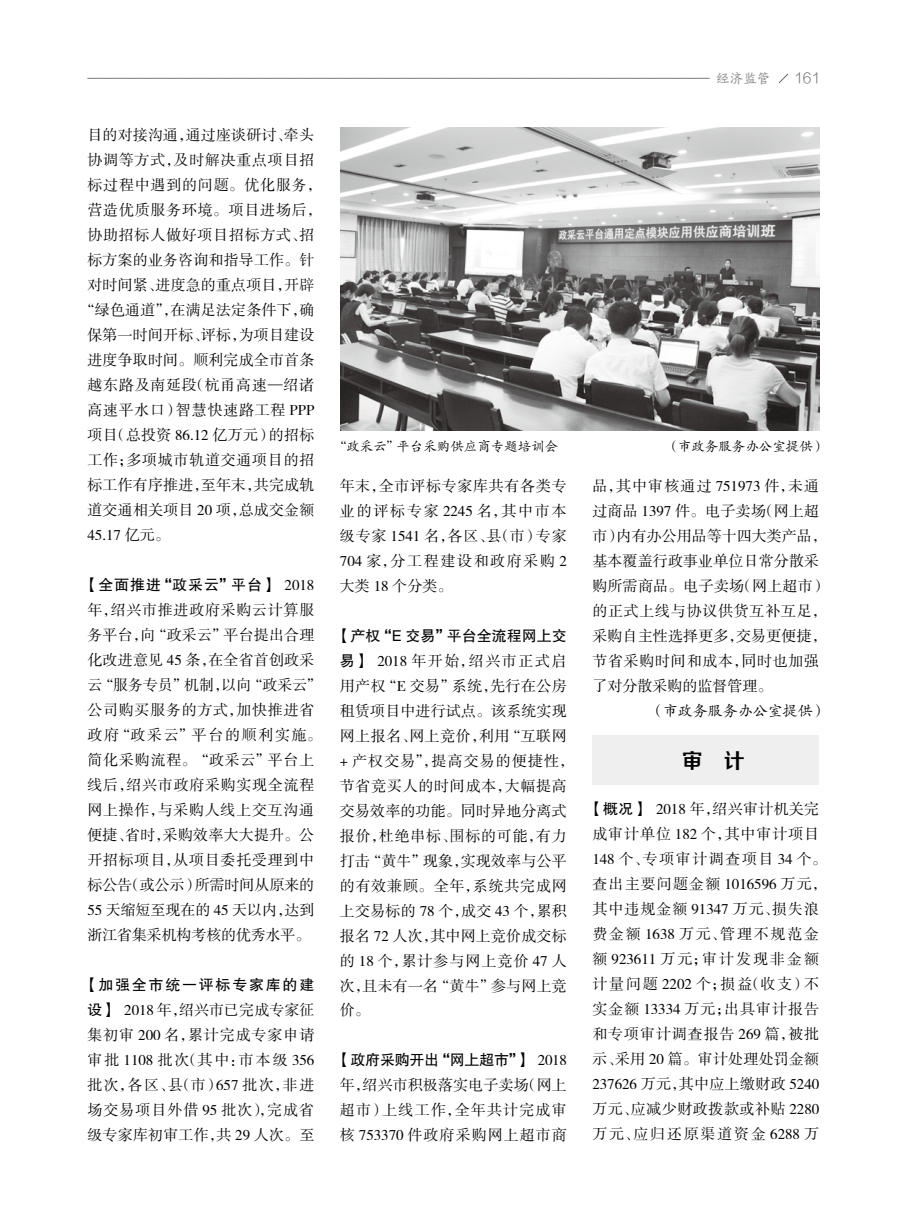
<style>
.page{position:relative;width:898px;height:1212px;background:#fff}
.page>*{position:absolute;margin:0;border:0;box-sizing:border-box;transform-origin:0 0}
.t1{font:21px "FZZZHONGJW GB1 0";color:#000}
.t2{font:15px/25px "FZSSK GBK1 0";letter-spacing:.02em;color:#000;text-align:justify}
.t3{font:15px/25px "FZSSK GBK1 0";letter-spacing:.045em;color:#000}
.t4{font:15px "FZSSK GBK1 0";letter-spacing:.05em;color:#000}
.t5{font:15px "FZHTK GBK1 0";letter-spacing:-.02em;color:#000}
.t6{font:15px "FZHTK GBK1 0";letter-spacing:.06em;color:#000}
.t7{font:15px "FZHTK GBK1 0";color:#000}
.t8{font:15px "FZHTK GBK1 0";letter-spacing:.115em;color:#000}
.t9{font:15px "FZKTK GBK1 0";color:#000}
.t10{font:14.25px "FZLTKHK GBK1 0";color:#666565}
.t11{font:13.5px "FZKTK GBK1 0";color:#000}
.t12{font:13.5px "FZBWKSK GBK1 0";color:#898989}
.s1{font-family:"FZSSK GBK1 0"}
.s2{font-family:"FZHTK GBK1 0"}
</style>
<div class="page">
<svg style="left:778px;top:73px;width:10px;height:11px"></svg>
<div style="left:592px;top:735px;width:227px;height:49px;background:#efefef"></div>
<img style="left:340px;top:128px;width:479px;height:302px">
<p class="t2" style="left:87px;top:123px;width:228px">目的对接沟通，通过座谈研讨、牵头</p>
<p class="t4" style="left:87px;top:152px;width:228px">协调等方式，及时解决重点项目招</p>
<p class="t4" style="left:87px;top:177px;width:236px">标过程中遇到的问题。优化服务，</p>
<p class="t4" style="left:87px;top:202px;width:236px">营造优质服务环境。项目进场后，</p>
<p class="t4" style="left:87px;top:227px;width:228px">协助招标人做好项目招标方式、招</p>
<p class="t2" style="left:87px;top:248px;width:228px">标方案的业务咨询和指导工作。针</p>
<p class="t2" style="left:87px;top:273px;width:228px">对时间紧、进度急的重点项目，开辟</p>
<p class="t2" style="left:80px;top:298px;width:236px">“绿色通道”，在满足法定条件下，确</p>
<p class="t2" style="left:87px;top:323px;width:228px">保第一时间开标、评标，为项目建设</p>
<p class="t2" style="left:87px;top:348px;width:228px">进度争取时间。顺利完成全市首条</p>
<p class="t4" style="left:87px;top:377px;width:228px">越东路及南延段（杭甬高速—绍诸</p>
<p class="t3" style="left:87px;top:398px;width:228px">高速平水口）智慧快速路工程 PPP</p>
<p class="t2" style="left:87px;top:423px;width:228px">项目（总投资 86.12 亿万元）的招标</p>
<p class="t3" style="left:87px;top:448px;width:228px">工作；多项城市轨道交通项目的招</p>
<p class="t2" style="left:87px;top:473px;width:228px">标工作有序推进，至年末，共完成轨</p>
<p class="t2" style="left:87px;top:498px;width:228px">道交通相关项目 20 项，总成交金额</p>
<p class="t2" style="left:87px;top:523px;width:84px">45.17 亿元。</p>
<p class="t6" style="left:83px;top:577px;width:232px">【全面推进“政采云”平台】 <span class="s1">2018</span></p>
<p class="t3" style="left:87px;top:598px;width:236px">年，绍兴市推进政府采购云计算服务平台，向“政采云”平台提出合理化改进意见 45 条，在全省首创政采云“服务专员”机制，以向“政采云”公司购买服务的方式，加快推进省政府“政采云”平台的顺利实施。简化采购流程。“政采云”平台上线后，绍兴市政府采购实现全流程网上操作，与采购人线上交互沟通便捷、省时，采购效率大大提升。公开招标项目，从项目委托受理到中标公告（或公示）所需时间从原来的<br>55 天缩短至现在的 45 天以内，达到浙江省集采机构考核的优秀水平。</p>
<p class="t8" style="left:83px;top:976px;width:232px">【加强全市统一评标专家库的建</p>
<p class="t2" style="left:87px;top:998px;width:228px"><span class="s2">设】</span> 2018 年，绍兴市已完成专家征集初审 200 名，累计完成专家申请审批 1108 批次（其中：市本级 356批次，各区、县（市）657 批次，非进场交易项目外借 95 批次），完成省级专家库初审工作，共 29 人次。至</p>
<p class="t12" style="left:716px;top:72px;width:55px">经济监管</p>
<p class="t10" style="left:794px;top:70px;width:28px">161</p>
<p class="t11" style="left:333px;top:439px;width:226px">“政采云”平台采购供应商专题培训会</p>
<p class="t11" style="left:666px;top:439px;width:161px">（市政务服务办公室提供）</p>
<p class="t2" style="left:340px;top:474px;width:228px">年末，全市评标专家库共有各类专业的评标专家 2245 名，其中市本级专家 1541 名，各区、县（市）专家704 家，分工程建设和政府采购 2大类 18 个分类。</p>
<p class="t7" style="left:336px;top:627px;width:232px">【产权“E 交易”平台全流程网上交</p>
<p class="t2" style="left:340px;top:649px;width:236px;text-align:left"><span class="s2">易】</span> 2018 年开始，绍兴市正式启用产权“E 交易”系统，先行在公房租赁项目中进行试点。该系统实现网上报名、网上竞价，利用“互联网+ 产权交易”，提高交易的便捷性，节省竞买人的时间成本，大幅提高交易效率的功能。同时异地分离式报价，杜绝串标、围标的可能，有力打击“黄牛”现象，实现效率与公平的有效兼顾。全年，系统共完成网上交易标的 78 个，成交 43 个，累积报名 72 人次，其中网上竞价成交标的 18 个，累计参与网上竞价 47 人次，且未有一名“黄牛”参与网上竞价。</p>
<p class="t5" style="left:336px;top:1052px;width:232px">【政府采购开出“网上超市”】 <span class="s1">2018</span></p>
<p class="t2" style="left:340px;top:1073px;width:228px">年，绍兴市积极落实电子卖场（网上超市）上线工作，全年共计完成审核 753370 件政府采购网上超市商</p>
<p class="t2" style="left:592px;top:474px;width:236px;text-align:left">品，其中审核通过 751973 件，未通过商品 1397 件。电子卖场（网上超市）内有办公用品等十四大类产品，基本覆盖行政事业单位日常分散采购所需商品。电子卖场（网上超市）的正式上线与协议供货互补互足，采购自主性选择更多，交易更便捷，节省采购时间和成本，同时也加强了对分散采购的监督管理。</p>
<p class="t9" style="left:649px;top:703px;width:179px">（市政务服务办公室提供）</p>
<h1 class="t1" style="left:681px;top:749px;width:64px">审 计</h1>
<p class="t2" style="left:588px;top:797px;width:240px;text-align:left"><span class="s2">【概况】</span> 2018 年，绍兴审计机关完成审计单位 182 个，其中审计项目<br>148 个、专项审计调查项目 34 个。查出主要问题金额 1016596 万元，其中违规金额 91347 万元、损失浪费金额 1638 万元、管理不规范金额 923611 万元；审计发现非金额计量问题 2202 个；损益（收支）不实金额 13334 万元；出具审计报告和专项审计调查报告 269 篇，被批示、采用 20 篇。审计处理处罚金额<br>237626 万元，其中应上缴财政 5240万元、应减少财政拨款或补贴 2280万元、应归还原渠道资金 6288 万</p>
</div>
